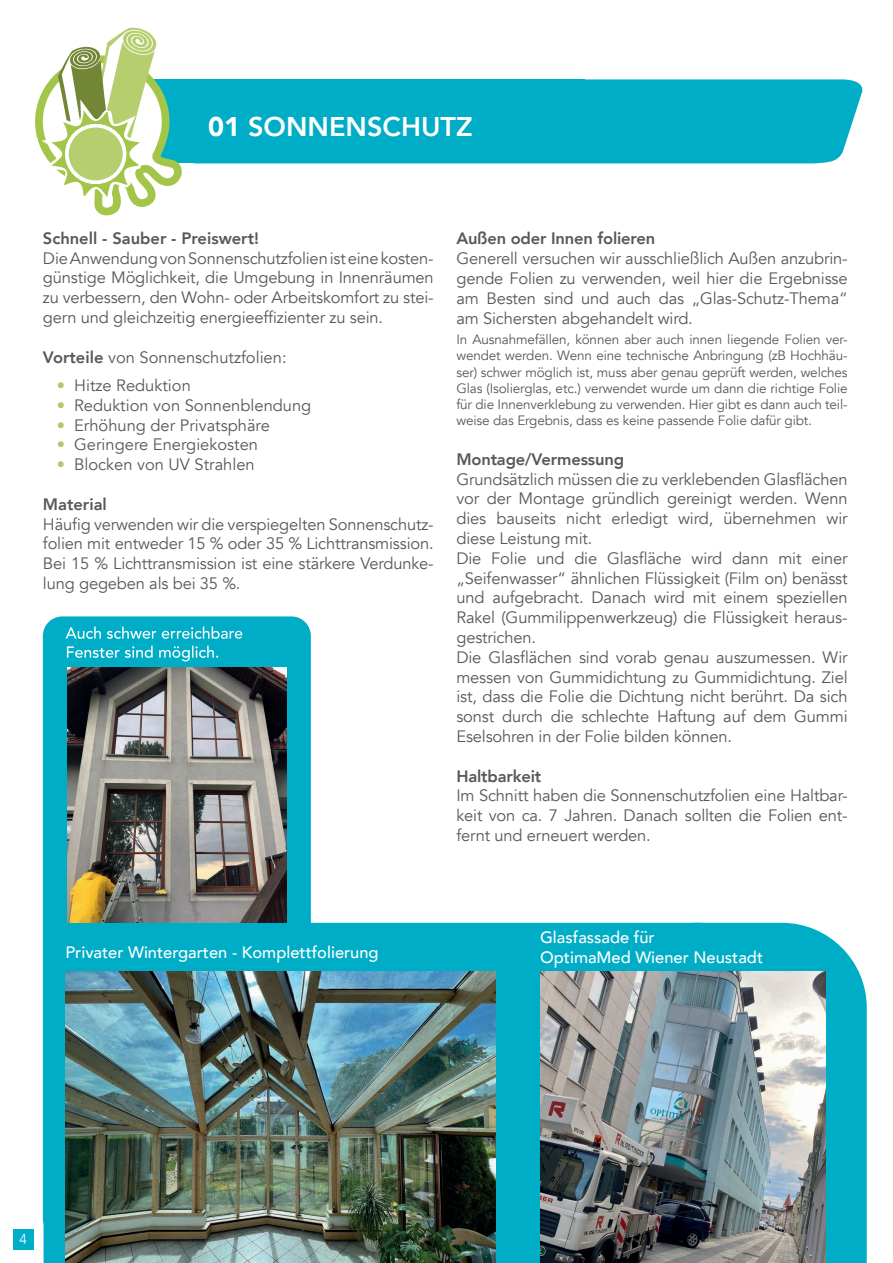
<style>
.page{position:relative;width:893px;height:1263px;background:#fff}
.page>*{position:absolute;margin:0;border:0;box-sizing:border-box;transform-origin:0 0}
.t1{font:800 27px "Avenir";color:#fff}
.t2{font:16.5px/19.8px "Avenir";letter-spacing:-.01em;color:#57585a;text-align:justify}
.t3{font:800 16.5px "Avenir";letter-spacing:-.01em;color:#57585a}
.t4{font:500 16.5px/19.8px "Avenir";color:#fff}
.t5{font:300 14.25px "Avenir";color:#fff}
.t6{font:13.5px/16.2px "Avenir";letter-spacing:-.01em;color:#57585a;text-align:justify}
.s1{font-weight:900}
.s2{font-weight:800}
.s3{font-weight:500;color:#b0c96d}
</style>
<div class="page">
<div style="left:13px;top:1230px;width:20px;height:20px;background:#00adc6"></div>
<div style="left:187px;top:79px;width:676px;height:84px;background:#00adc6"></div>
<div style="left:139px;top:80px;width:445px;height:83px;background:#00adc6"></div>
<div style="left:44px;top:923px;width:568px;height:340px;background:#00adc6"></div>
<div style="left:43px;top:616px;width:268px;height:621px;background:#00adc6;border-radius:19px"></div>
<svg style="left:612px;top:923px;width:255px;height:340px;background:#10b2c9"></svg>
<img style="left:65px;top:971px;width:431px;height:292px">
<img style="left:540px;top:971px;width:286px;height:292px">
<svg style="left:67px;top:646px;width:151px;height:15px"></svg>
<svg style="left:65px;top:627px;width:177px;height:12px"></svg>
<img style="left:67px;top:668px;width:220px;height:255px">
<svg style="left:35px;top:27px;width:152px;height:189px"></svg>
<div style="left:69px;top:127px;width:54px;height:53px;background:#b6ce6d;border-radius:50%"></div>
<h1 class="t1" style="left:208px;top:105px;width:266px"><span class="s1">01</span> SONNENSCHUTZ</h1>
<p class="t3" style="left:43px;top:225px;width:218px">Schnell - Sauber - Preiswert!</p>
<p class="t2" style="left:43px;top:248px;width:392px">Die Anwendung von Sonnenschutzfolien ist eine kosten&shy;günstige Möglichkeit, die Umgebung in Innenräumen zu verbessern, den Wohn- oder Arbeitskomfort zu stei&shy;gern und gleichzeitig energieeffizienter zu sein.</p>
<p class="t2" style="left:43px;top:347px;width:245px"><span class="s2">Vorteile</span> von Sonnenschutzfolien:</p>
<p class="t2" style="left:57px;top:376px;width:136px"><span class="s3">•</span> Hitze Reduktion</p>
<p class="t2" style="left:57px;top:395px;width:256px"><span class="s3">•</span> Reduktion von Sonnenblendung</p>
<p class="t2" style="left:57px;top:415px;width:215px"><span class="s3">•</span> Erhöhung der Privatsphäre</p>
<p class="t2" style="left:57px;top:435px;width:203px"><span class="s3">•</span> Geringere Energiekosten</p>
<p class="t2" style="left:57px;top:455px;width:200px"><span class="s3">•</span> Blocken von UV Strahlen</p>
<p class="t3" style="left:43px;top:491px;width:65px">Material</p>
<p class="t2" style="left:43px;top:514px;width:392px">Häufig verwenden wir die verspiegelten Sonnenschutz&shy;folien mit entweder 15 % oder 35 % Lichttransmission.<br>Bei 15 % Lichttransmission ist eine stärkere Verdunke&shy;lung gegeben als bei 35 %.</p>
<p class="t3" style="left:456px;top:226px;width:200px">Außen oder Innen folieren</p>
<p class="t2" style="left:456px;top:249px;width:393px">Generell versuchen wir ausschließlich Außen anzubrin&shy;gende Folien zu verwenden, weil hier die Ergebnisse am Besten sind und auch das „Glas-Schutz-Thema“ am Sichersten abgehandelt wird.</p>
<p class="t6" style="left:456px;top:332px;width:393px">In Ausnahmefällen, können aber auch innen liegende Folien ver&shy;wendet werden. Wenn eine technische Anbringung (zB Hochhäu&shy;ser) schwer möglich ist, muss aber genau geprüft werden, welches Glas (Isolierglas, etc.) verwendet wurde um dann die richtige Folie für die Innenverklebung zu verwenden. Hier gibt es dann auch teil&shy;weise das Ergebnis, dass es keine passende Folie dafür gibt.</p>
<p class="t3" style="left:456px;top:446px;width:169px">Montage/Vermessung</p>
<p class="t2" style="left:456px;top:469px;width:393px;text-align:left">Grundsätzlich müssen die zu verklebenden Glasflächen vor der Montage gründlich gereinigt werden. Wenn dies bauseits nicht erledigt wird, übernehmen wir diese Leistung mit.<br>Die Folie und die Glasfläche wird dann mit einer „Seifenwasser“ ähnlichen Flüssigkeit (Film on) benässt und aufgebracht. Danach wird mit einem speziellen Rakel (Gummilippenwerkzeug) die Flüssigkeit heraus&shy;gestrichen.<br>Die Glasflächen sind vorab genau auszumessen. Wir messen von Gummidichtung zu Gummidichtung. Ziel ist, dass die Folie die Dichtung nicht berührt. Da sich sonst durch die schlechte Haftung auf dem Gummi Eselsohren in der Folie bilden können.</p>
<p class="t3" style="left:456px;top:763px;width:86px">Haltbarkeit</p>
<p class="t2" style="left:456px;top:786px;width:393px">Im Schnitt haben die Sonnenschutzfolien eine Haltbar&shy;keit von ca. 7 Jahren. Danach sollten die Folien ent&shy;fernt und erneuert werden.</p>
<p class="t4" style="left:65px;top:942px;width:315px">Privater Wintergarten - Komplettfolierung</p>
<p class="t4" style="left:540px;top:927px;width:224px">Glasfassade für<br>OptimaMed Wiener Neustadt</p>
<p class="t5" style="left:19px;top:1231px;width:9px">4</p>
</div>
